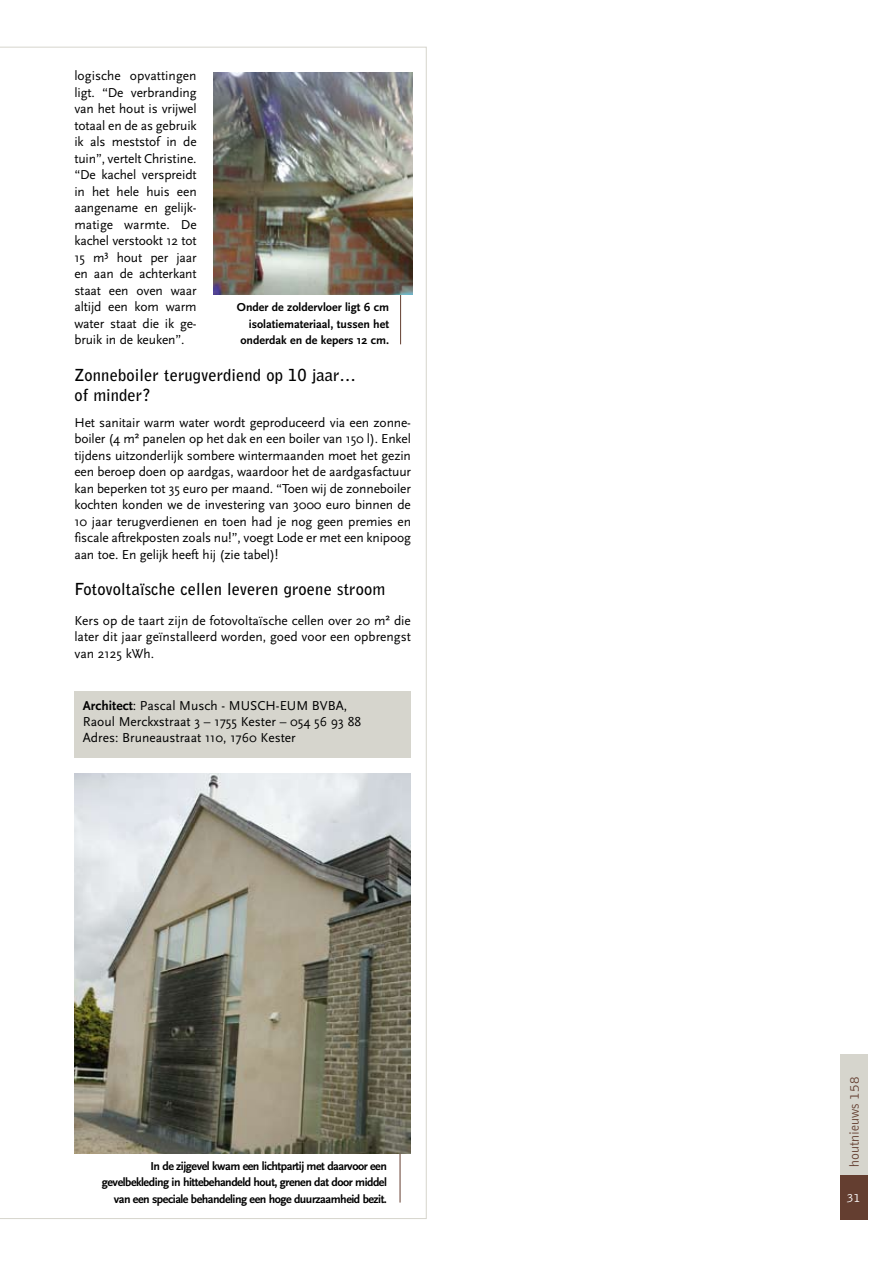
<style>
.page{position:relative;width:893px;height:1263px;background:#fff}
.page>*{position:absolute;margin:0;border:0;box-sizing:border-box;transform-origin:0 0}
.t1{font:700 16.5px/20px "Bell Gothic Std";letter-spacing:.005em;color:#000}
.t2{font:300 13.8px "Bell Gothic Std";color:#643e30}
.t3{font:13.5px/16.5px "Scala Sans";color:#000;text-align:justify}
.t4{font:300 12.9px "Bell Gothic Std";color:#fff}
.t5{font:700 12px/16.5px "Scala Sans";letter-spacing:-.04em;color:#000;text-align:right}
.t6{font:700 12px/16.5px "Scala Sans";color:#000;text-align:right}
.s1{font-weight:700}
</style>
<div class="page">
<div style="left:840px;top:1054px;width:27px;height:122px;background:#d6d5cd"></div>
<div style="left:840px;top:1175px;width:27px;height:44px;background:#643e30"></div>
<svg style="left:0;top:47px;width:427px;height:1172px"></svg>
<hr style="left:400px;top:1104px;width:1px;height:98px;background:#643e30">
<img style="left:74px;top:773px;width:336px;height:380px">
<div style="left:74px;top:691px;width:337px;height:66px;background:#d6d5cd"></div>
<hr style="left:400px;top:266px;width:1px;height:78px;background:#643e30">
<img style="left:214px;top:72px;width:198px;height:223px">
<p class="t3" style="left:74px;top:68px;width:124px">logische opvattingen ligt. “De verbranding van het hout is vrijwel totaal en de as gebruik ik als meststof in de tuin”, vertelt Christine. “De kachel verspreidt in het hele huis een aangename en gelijk&shy;matige warmte. De kachel verstookt 12 tot 15 m³ hout per jaar en aan de achterkant staat een oven waar altijd een kom warm water staat die ik ge&shy;bruik in de keuken”.</p>
<p class="t1" style="left:74px;top:365px;width:283px">Zonneboiler terugverdiend op 10 jaar… of minder?</p>
<p class="t3" style="left:74px;top:414px;width:338px">Het sanitair warm water wordt geproduceerd via een zonne&shy;boiler (4 m² panelen op het dak en een boiler van 150 l). Enkel tijdens uitzonderlijk sombere wintermaanden moet het gezin een beroep doen op aardgas, waardoor het de aardgasfactuur kan beperken tot 35 euro per maand. “Toen wij de zonneboiler kochten konden we de investering van 3000 euro binnen de 10 jaar terugverdienen en toen had je nog geen premies en fiscale aftrekposten zoals nu!”, voegt Lode er met een knipoog aan toe. En gelijk heeft hij (zie tabel)!</p>
<p class="t1" style="left:74px;top:579px;width:312px">Fotovoltaïsche cellen leveren groene stroom</p>
<p class="t3" style="left:74px;top:612px;width:338px">Kers op de taart zijn de fotovoltaïsche cellen over 20 m² die later dit jaar geïnstalleerd worden, goed voor een opbrengst van 2125 kWh.</p>
<p class="t6" style="left:237px;top:299px;width:154px">Onder de zoldervloer ligt 6 cm isolatiemateriaal, tussen het onderdak en de kepers 12 cm.</p>
<p class="t3" style="left:83px;top:697px;width:280px;text-align:left"><span class="s1">Architect</span>: Pascal Musch - MUSCH-EUM BVBA,<br>Raoul Merckxstraat 3 – 1755 Kester – 054 56 93 88<br>Adres: Bruneaustraat 110, 1760 Kester</p>
<p class="t5" style="left:102px;top:1158px;width:287px">In de zijgevel kwam een lichtpartij met daarvoor een gevelbekleding in hittebehandeld hout, grenen dat door middel van een speciale behandeling een hoge duurzaamheid bezit.</p>
<p class="t2" style="left:847px;top:1167px;width:92px;rotate:-90deg">houtnieuws 158</p>
<p class="t4" style="left:846px;top:1191px;width:16px">31</p>
</div>
